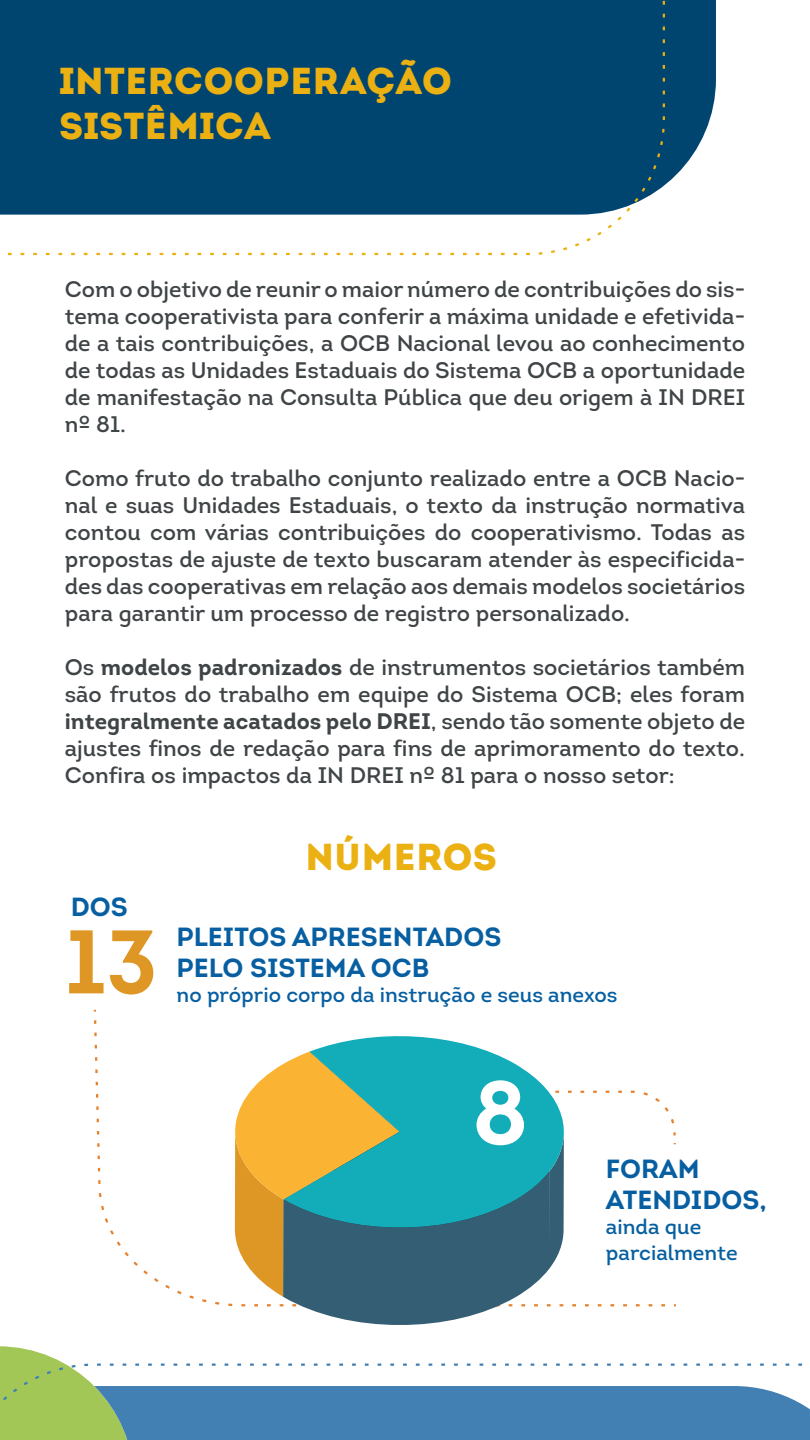
<style>
.page{position:relative;width:810px;height:1440px;background:#fff}
.page>*{position:absolute;margin:0;border:0;box-sizing:border-box;transform-origin:0 0}
.t1{font:700 90px "Intro";color:#de9624}
.t2{font:700 90px "Intro";color:#fff}
.t3{font:37.5px "Intro";color:#ebb012}
.t4{font:700 26.25px/31.5px "Intro";color:#075fa1}
.t5{font:22.5px/27px "Intro";color:#3f4446;text-align:justify}
.t6{font:21px "Intro";color:#075fa1}
.s1{font-weight:700}
.s2{color:#484949}
</style>
<div class="page">
<svg style="left:666px;top:0;width:50px;height:184px;fill:#004570"></svg>
<svg style="left:0;top:0;width:666px;height:256px"></svg>
<svg style="left:0;top:1346px;width:802px;height:18px"></svg>
<svg style="left:0;top:1364px;width:810px;height:76px;fill:#4280b3"></svg>
<svg style="left:94px;top:1020px;width:582px;height:305px"></svg>
<p class="t3" style="left:59px;top:58px;width:394px">INTERCOOPERAÇÃO</p>
<p class="t3" style="left:59px;top:103px;width:213px">SISTÊMICA</p>
<p class="t5" style="left:65px;top:276px;width:682px">Com o objetivo de reunir o maior número de contribuições do sis&shy;tema cooperativista para conferir a máxima unidade e efetivida&shy;de a tais contribuições, a OCB Nacional levou ao conhecimento de todas as Unidades Estaduais do Sistema OCB a oportunidade de manifestação na Consulta Pública que deu origem à IN DREI nº 81.</p>
<p class="t5" style="left:65px;top:465px;width:682px">Como fruto do trabalho conjunto realizado entre a OCB Nacio&shy;nal e suas Unidades Estaduais, o texto da instrução normativa contou com várias contribuições do cooperativismo. Todas as propostas de ajuste de texto buscaram atender às especificida&shy;des das cooperativas em relação aos demais modelos societários para garantir um processo de registro personalizado.</p>
<p class="t5" style="left:65px;top:654px;width:682px">Os <span class="s1">modelos padronizados</span> de instrumentos societários também são frutos do trabalho em equipe do Sistema OCB; eles foram <span class="s1">integralmente acatados pelo DREI</span>, sendo tão somente objeto de ajustes finos de redação para fins de aprimoramento do texto.<br>Confira os impactos da IN DREI n<span class="s2">º</span> 81 para o nosso setor:</p>
<p class="t4" style="left:71px;top:891px;width:59px">DOS</p>
<p class="t1" style="left:65px;top:904px;width:95px">13</p>
<p class="t3" style="left:305px;top:834px;width:193px">NÚMEROS</p>
<p class="t4" style="left:177px;top:920px;width:326px">PLEITOS APRESENTADOS</p>
<p class="t4" style="left:177px;top:952px;width:254px">PELO SISTEMA OCB</p>
<p class="t6" style="left:177px;top:982px;width:442px">no próprio corpo da instrução e seus anexos</p>
<p class="t2" style="left:472px;top:1055px;width:57px">8</p>
<p class="t4" style="left:606px;top:1153px;width:162px">FORAM<br>ATENDIDOS,</p>
<p class="t6" style="left:606px;top:1214px;width:97px">ainda que</p>
<p class="t6" style="left:606px;top:1239px;width:133px">parcialmente</p>
</div>
